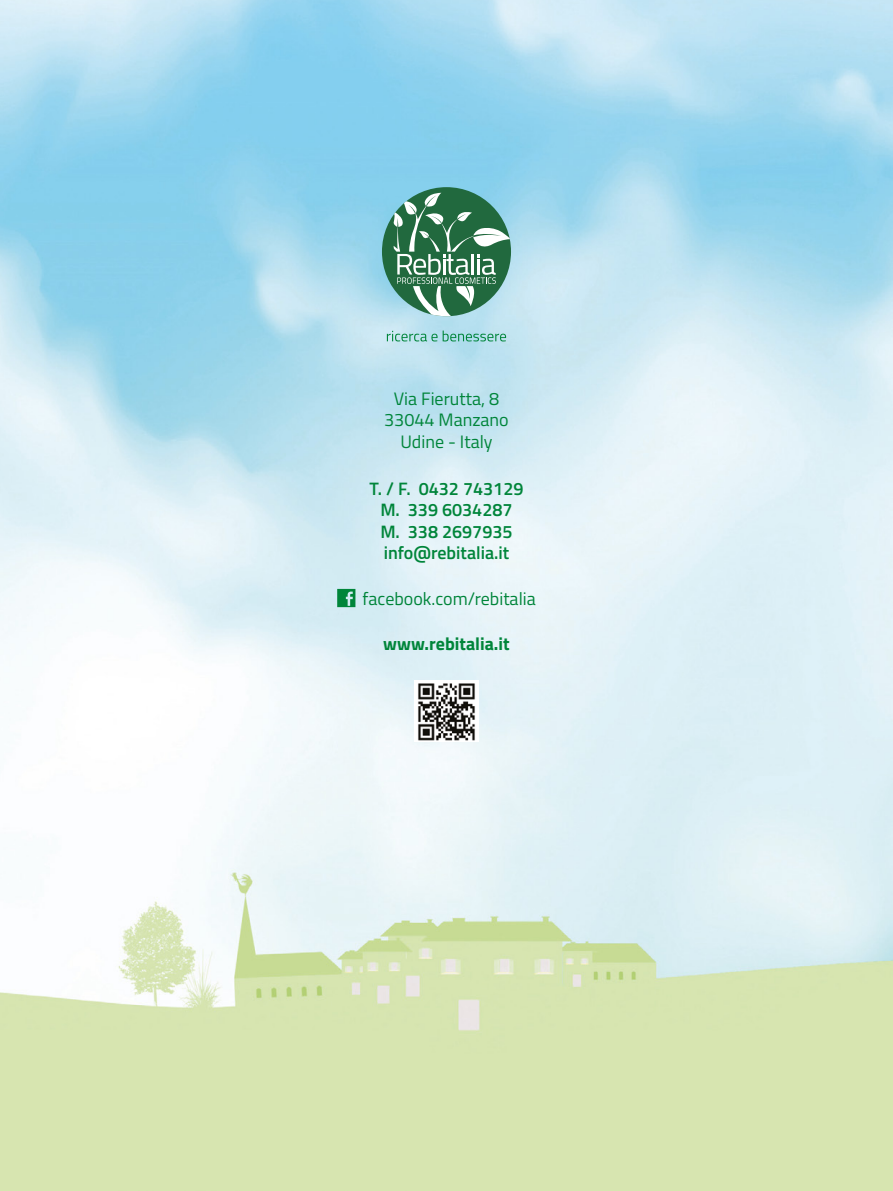
<style>
.page{position:relative;width:893px;height:1191px;background:#fff}
.page>*{position:absolute;margin:0;border:0;box-sizing:border-box;transform-origin:0 0}
.t1{font:18px/21.6px "Titillium Web";color:#00853a;text-align:center}
.t2{font:600 18px/21.6px "Titillium Web";color:#00853a;text-align:center}
.t3{font:700 18px "Titillium Web";color:#00853a}
</style>
<div class="page">
<img style="left:0;top:0;width:893px;height:1191px">
<svg style="left:337px;top:589px;width:18px;height:18px"></svg>
<svg style="left:387px;top:330px;width:119px;height:11px"></svg>
<img style="left:415px;top:680px;width:63px;height:62px">
<div style="left:382px;top:187px;width:129px;height:129px;background:#21693e;border-radius:50%"></div>
<svg style="left:393px;top:193px;width:117px;height:123px"></svg>
<p class="t1" style="left:384px;top:386px;width:126px">Via Fierutta, 8<br>33044 Manzano<br>Udine - Italy</p>
<p class="t2" style="left:369px;top:476px;width:156px">T. / F. 0432 743129<br>M. 339 6034287<br>M. 338 2697935 info@rebitalia.it</p>
<p class="t1" style="left:363px;top:587px;width:175px">facebook.com/rebitalia</p>
<p class="t3" style="left:383px;top:630px;width:128px">www.rebitalia.it</p>
</div>
